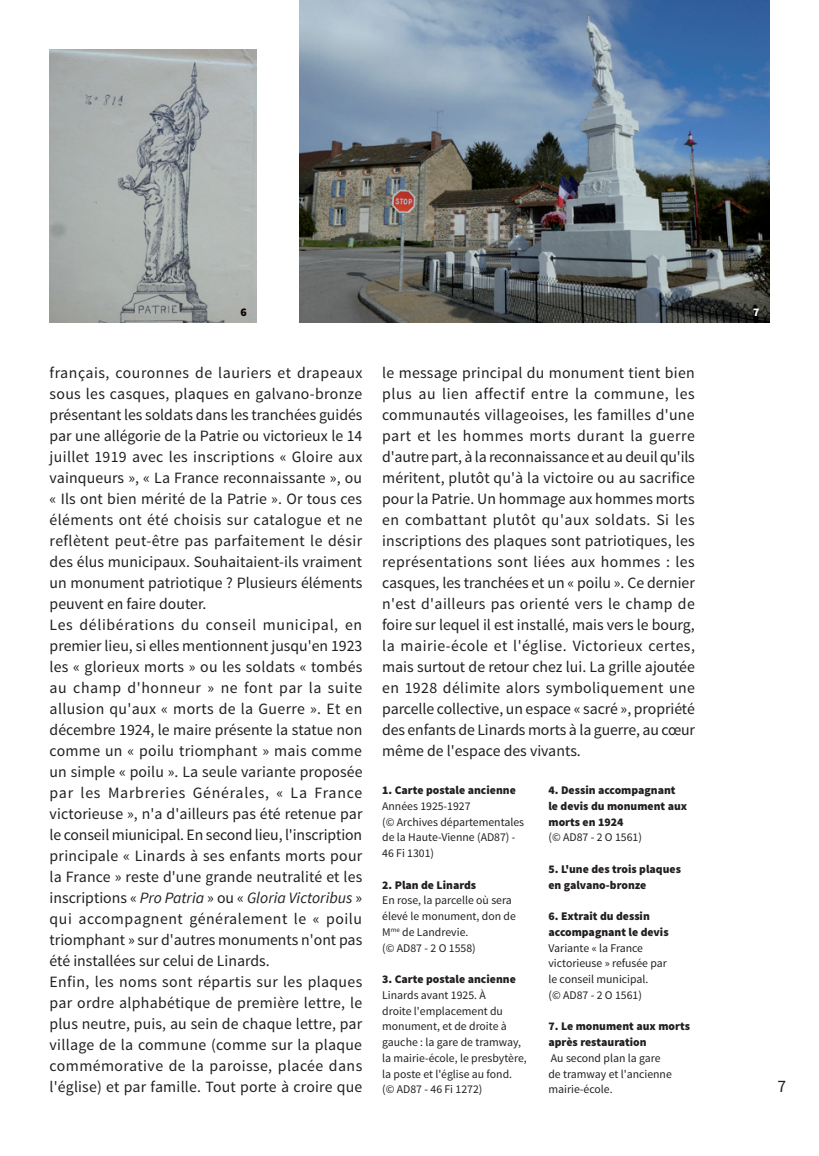
<style>
.page{position:relative;width:819px;height:1156px;background:#fff}
.page>*{position:absolute;margin:0;border:0;box-sizing:border-box;transform-origin:0 0}
.t1{font:17.5px "Source Sans Pro";color:#231f20}
.t2{font:15.75px/21px "Source Sans Pro";letter-spacing:.01em;color:#231f20}
.t3{font:11.72px/15.8px "Source Sans Pro";color:#231f20}
.t4{font:900 11.72px/15.8px "Source Sans Pro";color:#231f20}
.t5{font:900 11.72px "Source Sans Pro";color:#090000}
.t6{font:900 11.72px "Source Sans Pro";color:#fff}
.s1{font-style:italic}
</style>
<div class="page">
<img style="left:50px;top:50px;width:206px;height:272px">
<img style="left:299px;top:0;width:470px;height:322px">
<p class="t5" style="left:240px;top:304px;width:8px">6</p>
<p class="t6" style="left:753px;top:304px;width:8px">7</p>
<p class="t2" style="left:50px;top:363px;width:314px">français, couronnes de lauriers et drapeaux sous les casques, plaques en galvano-bronze présentant les soldats dans les tranchées guidés par une allégorie de la Patrie ou victorieux le 14 juillet 1919 avec les inscriptions « Gloire aux vainqueurs », « La France reconnaissante », ou « Ils ont bien mérité de la Patrie ». Or tous ces éléments ont été choisis sur catalogue et ne reflètent peut-être pas parfaitement le désir des élus municipaux. Souhaitaient-ils vraiment un monument patriotique ? Plusieurs éléments peuvent en faire douter.<br>Les délibérations du conseil municipal, en premier lieu, si elles mentionnent jusqu'en 1923 les « glorieux morts » ou les soldats « tombés au champ d'honneur » ne font par la suite allusion qu'aux « morts de la Guerre ». Et en décembre 1924, le maire présente la statue non comme un « poilu triomphant » mais comme un simple « poilu ». La seule variante proposée par les Marbreries Générales, « La France victorieuse », n'a d'ailleurs pas été retenue par le conseil miunicipal. En second lieu, l'inscription principale « Linards à ses enfants morts pour la France » reste d'une grande neutralité et les inscriptions « <span class="s1">Pro Patria</span> » ou « <span class="s1">Gloria Victoribus</span> » qui accompagnent généralement le « poilu triomphant » sur d'autres monuments n'ont pas été installées sur celui de Linards.<br>Enfin, les noms sont répartis sur les plaques par ordre alphabétique de première lettre, le plus neutre, puis, au sein de chaque lettre, par village de la commune (comme sur la plaque commémorative de la paroisse, placée dans l'église) et par famille. Tout porte à croire que</p>
<p class="t2" style="left:382px;top:362px;width:314px;text-align:justify">le message principal du monument tient bien plus au lien affectif entre la commune, les communautés villageoises, les familles d'une part et les hommes morts durant la guerre d'autre part, à la reconnaissance et au deuil qu'ils méritent, plutôt qu'à la victoire ou au sacrifice pour la Patrie. Un hommage aux hommes morts en combattant plutôt qu'aux soldats. Si les inscriptions des plaques sont patriotiques, les représentations sont liées aux hommes : les casques, les tranchées et un « poilu ». Ce dernier n'est d'ailleurs pas orienté vers le champ de foire sur lequel il est installé, mais vers le bourg, la mairie-école et l'église. Victorieux certes, mais surtout de retour chez lui. La grille ajoutée en 1928 délimite alors symboliquement une parcelle collective, un espace « sacré », propriété des enfants de Linards morts à la guerre, au cœur même de l'espace des vivants.</p>
<p class="t4" style="left:548px;top:783px;width:140px">4. Dessin accompagnant le devis du monument aux morts en 1924</p>
<p class="t3" style="left:548px;top:830px;width:95px">(© AD87 - 2 O 1561)</p>
<p class="t4" style="left:548px;top:862px;width:134px">5. L'une des trois plaques en galvano-bronze</p>
<p class="t4" style="left:548px;top:909px;width:122px">6. Extrait du dessin accompagnant le devis</p>
<p class="t3" style="left:548px;top:940px;width:120px">Variante « la France victorieuse » refusée par le conseil municipal.<br>(© AD87 - 2 O 1561)</p>
<p class="t4" style="left:548px;top:1019px;width:143px">7. Le monument aux morts après restauration</p>
<p class="t3" style="left:548px;top:1050px;width:125px">Au second plan la gare de tramway et l'ancienne mairie-école.</p>
<p class="t4" style="left:382px;top:783px;width:135px">1. Carte postale ancienne</p>
<p class="t3" style="left:382px;top:798px;width:143px">Années 1925-1927<br>(© Archives départementales de la Haute-Vienne (AD87) -<br>46 Fi 1301)</p>
<p class="t4" style="left:382px;top:877px;width:96px">2. Plan de Linards</p>
<p class="t3" style="left:382px;top:893px;width:135px">En rose, la parcelle où sera élevé le monument, don de<br>M<sup>me</sup> de Landrevie.<br>(© AD87 - 2 O 1558)</p>
<p class="t4" style="left:382px;top:972px;width:135px">3. Carte postale ancienne</p>
<p class="t3" style="left:382px;top:987px;width:146px">Linards avant 1925. À<br>droite l'emplacement du monument, et de droite à gauche : la gare de tramway, la mairie-école, le presbytère, la poste et l'église au fond. (© AD87 - 46 Fi 1272)</p>
<p class="t1" style="left:777px;top:1075px;width:10px">7</p>
</div>
